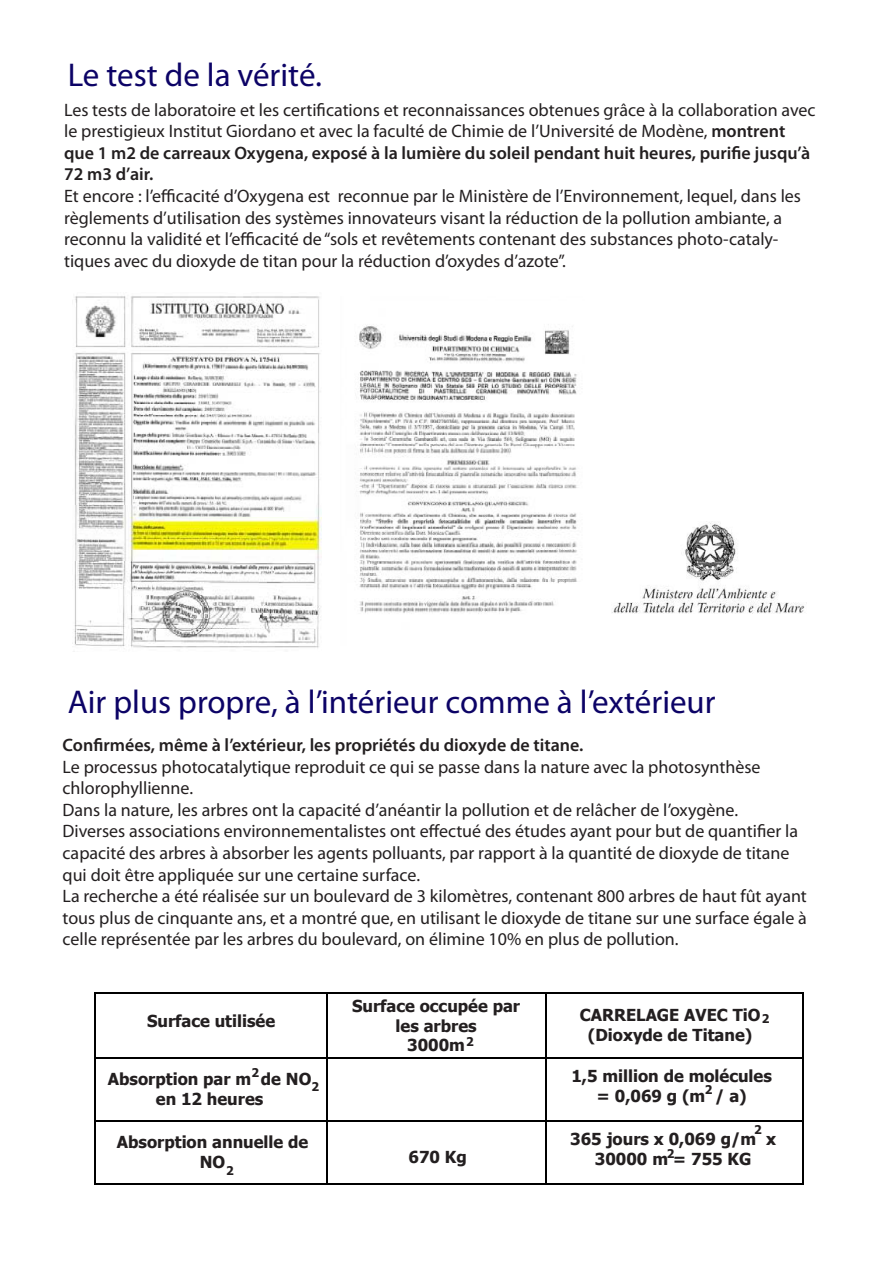
<style>
.page{position:relative;width:893px;height:1263px;background:#fff}
.page>*{position:absolute;margin:0;border:0;box-sizing:border-box;transform-origin:0 0}
.t1{font:33px "Myriad Pro";color:#0c0366}
.t2{font:18px/21.6px "Myriad Pro";color:#231f20}
.t3{font:600 18px "Myriad Pro";color:#231f20}
.t4{font:700 16.5px/19.8px "Tahoma";color:#231f20;text-align:center}
.t5{font:700 13.5px/16.5px "Tahoma";color:#000;text-align:center}
.t6{font:700 12px "Tahoma";color:#231f20}
.s1{font-weight:600}
</style>
<div class="page">
<img style="left:74px;top:296px;width:248px;height:352px">
<img style="left:359px;top:325px;width:218px;height:289px">
<img style="left:612px;top:522px;width:193px;height:92px">
<hr style="left:96px;top:993px;width:231px;height:1px;background:#000">
<hr style="left:328px;top:993px;width:218px;height:1px;background:#000">
<hr style="left:547px;top:993px;width:255px;height:1px;background:#000">
<hr style="left:94px;top:994px;width:2px;height:63px;background:#000">
<hr style="left:327px;top:994px;width:1px;height:63px;background:#000">
<hr style="left:546px;top:994px;width:1px;height:63px;background:#000">
<hr style="left:802px;top:994px;width:2px;height:63px;background:#000">
<hr style="left:96px;top:1057px;width:231px;height:2px;background:#000">
<hr style="left:328px;top:1057px;width:218px;height:2px;background:#000">
<hr style="left:547px;top:1057px;width:255px;height:2px;background:#000">
<hr style="left:94px;top:1059px;width:2px;height:61px;background:#000">
<hr style="left:327px;top:1059px;width:1px;height:61px;background:#000">
<hr style="left:546px;top:1059px;width:1px;height:61px;background:#000">
<hr style="left:802px;top:1059px;width:2px;height:61px;background:#000">
<hr style="left:96px;top:1120px;width:231px;height:2px;background:#000">
<hr style="left:328px;top:1120px;width:218px;height:2px;background:#000">
<hr style="left:547px;top:1120px;width:255px;height:2px;background:#000">
<hr style="left:94px;top:1122px;width:2px;height:61px;background:#000">
<hr style="left:96px;top:1183px;width:231px;height:2px;background:#000">
<hr style="left:327px;top:1122px;width:1px;height:61px;background:#000">
<hr style="left:328px;top:1183px;width:218px;height:2px;background:#000">
<hr style="left:546px;top:1122px;width:1px;height:61px;background:#000">
<hr style="left:547px;top:1183px;width:255px;height:2px;background:#000">
<hr style="left:802px;top:1122px;width:2px;height:61px;background:#000">
<h1 class="t1" style="left:68px;top:62px;width:256px">Le test de la vérité.</h1>
<p class="t2" style="left:64px;top:100px;width:753px">Les tests de laboratoire et les certifications et reconnaissances obtenues grâce à la collaboration avec le prestigieux Institut Giordano et avec la faculté de Chimie de l’Université de Modène, <span class="s1">montrent que 1 m2 de carreaux Oxygena, exposé à la lumière du soleil pendant huit heures, purifie jusqu’à 72 m3 d’air.</span></p>
<p class="t2" style="left:64px;top:187px;width:738px">Et encore : l’efficacité d’Oxygena est reconnue par le Ministère de l’Environnement, lequel, dans les règlements d’utilisation des systèmes innovateurs visant la réduction de la pollution ambiante, a reconnu la validité et l’efficacité de “sols et revêtements contenant des substances photo-cataly&shy;tiques avec du dioxyde de titan pour la réduction d’oxydes d’azote”.</p>
<h1 class="t1" style="left:68px;top:689px;width:649px">Air plus propre, à l’intérieur comme à l’extérieur</h1>
<p class="t3" style="left:63px;top:738px;width:522px">Confirmées, même à l’extérieur, les propriétés du dioxyde de titane.</p>
<p class="t2" style="left:63px;top:757px;width:746px">Le processus photocatalytique reproduit ce qui se passe dans la nature avec la photosynthèse chlorophyllienne.<br>Dans la nature, les arbres ont la capacité d’anéantir la pollution et de relâcher de l’oxygène.<br>Diverses associations environnementalistes ont effectué des études ayant pour but de quantifier la capacité des arbres à absorber les agents polluants, par rapport à la quantité de dioxyde de titane qui doit être appliquée sur une certaine surface.<br>La recherche a été réalisée sur un boulevard de 3 kilomètres, contenant 800 arbres de haut fût ayant tous plus de cinquante ans, et a montré que, en utilisant le dioxyde de titane sur une surface égale à celle représentée par les arbres du boulevard, on élimine 10% en plus de pollution.</p>
<p class="t4" style="left:352px;top:997px;width:170px">Surface occupée par les arbres<br>3000m</p>
<p class="t4" style="left:580px;top:1006px;width:182px">CARRELAGE AVEC TiO (Dioxyde de Titane)</p>
<p class="t5" style="left:160px;top:1016px;width:106px">Surface utilisée</p>
<p class="t5" style="left:406px;top:1009px;width:67px">ARBRES<br>30000 m<sup>2</sup></p>
<p class="t5" style="left:599px;top:1009px;width:155px">CARRELAGE AVEC TiO<sub>2<br></sub>30000 m<sup>2</sup></p>
<p class="t5" style="left:126px;top:1074px;width:175px;line-height:15px">Absorption par m<sup>2</sup> de NO<sub>2 </sub>en 12 heures</p>
<p class="t5" style="left:590px;top:1074px;width:172px;line-height:15px">1,5 millions de molécules = 0,069 g</p>
<p class="t4" style="left:147px;top:1012px;width:130px">Surface utilisée</p>
<p class="t6" style="left:762px;top:1013px;width:9px">2</p>
<p class="t6" style="left:466px;top:1036px;width:9px">2</p>
<p class="t6" style="left:252px;top:1067px;width:9px">2</p>
<p class="t4" style="left:571px;top:1067px;width:202px">1,5 million de molécules = 0,069 g (m / a)</p>
<p class="t4" style="left:108px;top:1070px;width:205px">Absorption par m de NO en 12 heures</p>
<p class="t4" style="left:117px;top:1133px;width:193px">Absorption annuelle de<br>NO</p>
<p class="t6" style="left:312px;top:1081px;width:9px">2</p>
<p class="t6" style="left:705px;top:1084px;width:9px">2</p>
<p class="t6" style="left:754px;top:1124px;width:9px">2</p>
<p class="t4" style="left:570px;top:1130px;width:207px">365 jours x 0,069 g/m x<br>30000 m = 755 KG</p>
<p class="t5" style="left:119px;top:1144px;width:189px">Absorption annuelle de NO<sub>2</sub></p>
<p class="t5" style="left:415px;top:1144px;width:49px">670 Kg</p>
<p class="t5" style="left:556px;top:1136px;width:241px">365 jours x 0,069 g/m<sup>2</sup> x 30000 m<sup>2 </sup>= 755 Kg</p>
<p class="t6" style="left:667px;top:1148px;width:9px">2</p>
<p class="t4" style="left:408px;top:1148px;width:60px">670 Kg</p>
<p class="t6" style="left:226px;top:1165px;width:9px">2</p>
</div>
